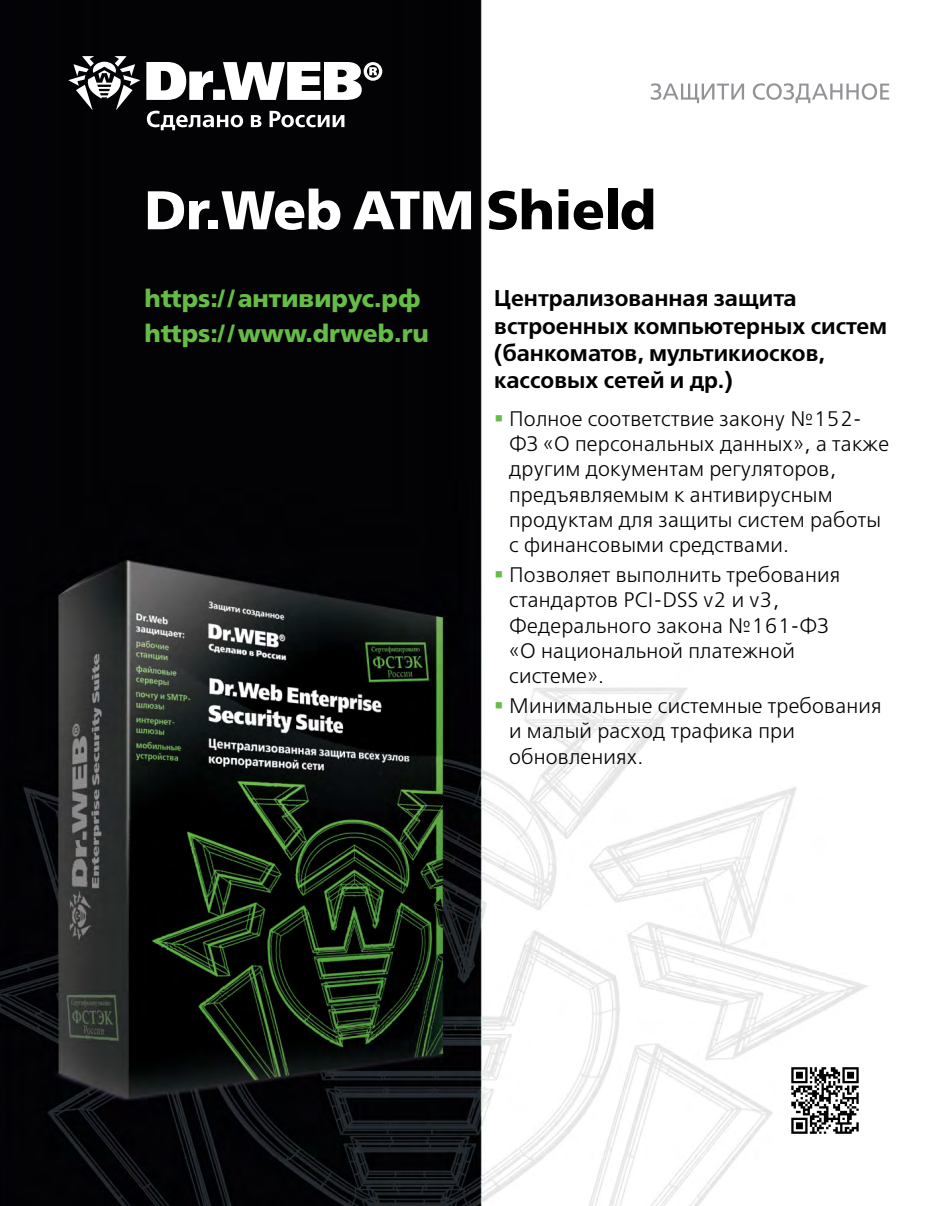
<style>
.page{position:relative;width:943px;height:1206px;background:#fff}
.page>*{position:absolute;margin:0;border:0;box-sizing:border-box;transform-origin:0 0}
.t1{font:700 54.25px "Free Set";letter-spacing:-.01em;color:#fff}
.t2{font:700 24.5px/34.3px "Free Set";color:#65bc46}
.t3{font:600 22.75px/27.3px "Free Set";color:#000}
.t4{font:300 21px/25.2px "Free Set";letter-spacing:.01em;color:#000}
.s1{color:#000}
</style>
<div class="page">
<img style="left:0;top:0;width:868px;height:1205px">
<svg style="left:68px;top:56px;width:314px;height:74px"></svg>
<svg style="left:650px;top:83px;width:94px;height:20px"></svg>
<svg style="left:752px;top:83px;width:137px;height:20px"></svg>
<img style="left:782px;top:1058px;width:85px;height:84px">
<svg style="left:496px;top:415px;width:6px;height:6px"></svg>
<svg style="left:496px;top:571px;width:6px;height:6px"></svg>
<svg style="left:496px;top:702px;width:6px;height:6px"></svg>
<h1 class="t1" style="left:144px;top:172px;width:513px">Dr.Web ATM <span class="s1">Shield</span></h1>
<p class="t2" style="left:144px;top:280px;width:286px">https://антивирус.рф https://www.drweb.ru</p>
<p class="t3" style="left:494px;top:284px;width:394px">Централизованная защита встроенных компьютерных систем (банкоматов, мультикиосков, кассовых сетей и др.)</p>
<p class="t4" style="left:509px;top:406px;width:381px">Полное соответствие закону №152-<br>ФЗ «О персональных данных», а также другим документам регуляторов, предъявляемым к антивирусным продуктам для защиты систем работы с финансовыми средствами.</p>
<p class="t4" style="left:509px;top:562px;width:332px">Позволяет выполнить требования стандартов PCI-DSS v2 и v3,<br>Федерального закона №161-ФЗ «О национальной платежной системе».</p>
<p class="t4" style="left:509px;top:693px;width:374px">Минимальные системные требования и малый расход трафика при обновлениях.</p>
</div>
